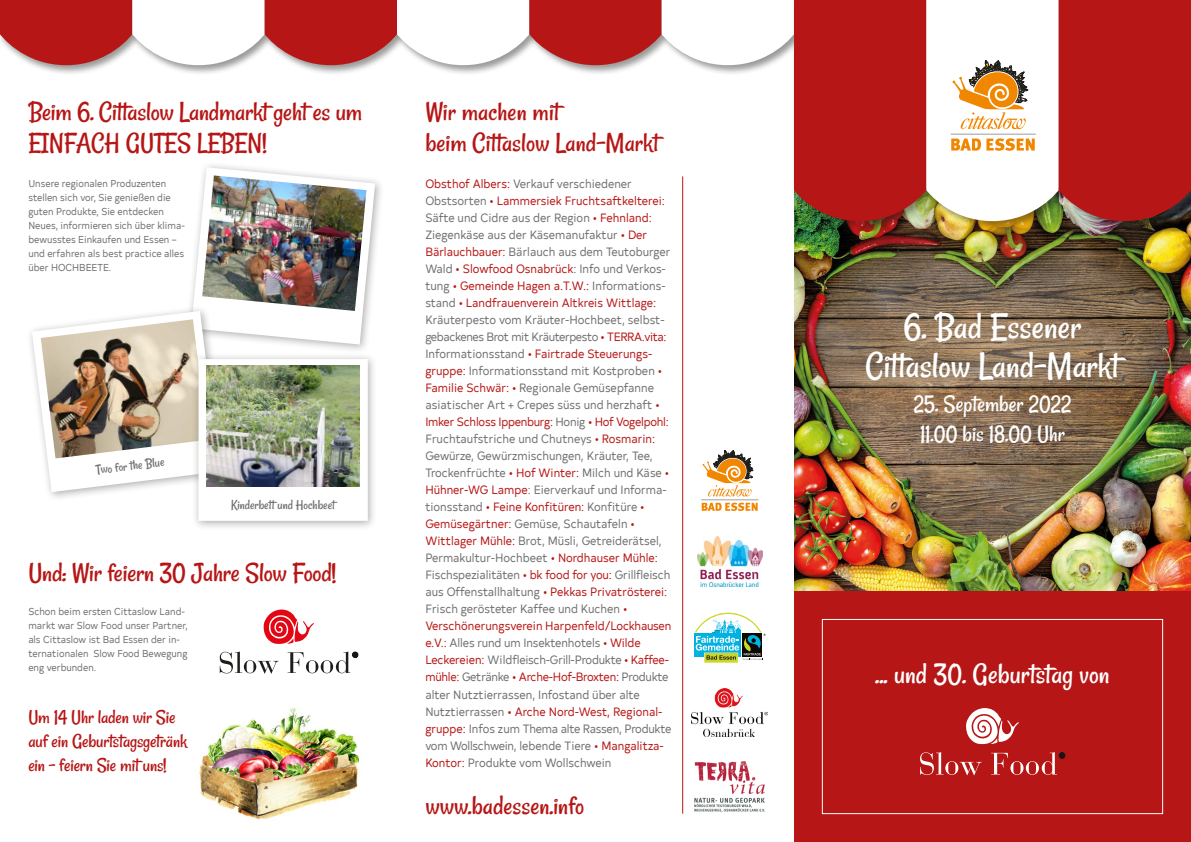
<style>
.page{position:relative;width:1191px;height:842px;background:#fff}
.page>*{position:absolute;margin:0;border:0;box-sizing:border-box;transform-origin:0 0}
.t1{font:38px/39px "Rancho";color:#fff;text-align:center}
.t2{font:30px "Rancho";color:#fff}
.t3{font:27.9px/30.4px "Rancho";color:#b61615}
.t4{font:24px/29.8px "Rancho";color:#fff}
.t5{font:20px/24px "Rancho";letter-spacing:-.01em;color:#b61615}
.t6{font:14px "Rancho";color:#706f6f}
.t7{font:12px/17px "Typold Condensed";color:#706f6f}
.t8{font:10px/14px "Typold Condensed";color:#706f6f}
.s1{color:#b61615}
</style>
<div class="page">
<img style="left:198px;top:707px;width:162px;height:113px">
<img style="left:794px;top:521px;width:397px;height:70px">
<div style="left:794px;top:591px;width:397px;height:251px;background:#b61615"></div>
<svg style="left:694px;top:612px;width:71px;height:51px"></svg>
<img style="left:697px;top:537px;width:65px;height:50px">
<img style="left:692px;top:688px;width:75px;height:48px">
<img style="left:694px;top:762px;width:71px;height:50px">
<hr style="left:682px;top:176px;width:1px;height:638px;background:#b61615">
<svg style="left:263px;top:609px;width:51px;height:35px"></svg>
<svg style="left:220px;top:651px;width:58px;height:23px"></svg>
<svg style="left:288px;top:651px;width:70px;height:22px"></svg>
<svg style="left:966px;top:708px;width:53px;height:36px"></svg>
<svg style="left:920px;top:752px;width:61px;height:23px"></svg>
<svg style="left:991px;top:752px;width:74px;height:23px"></svg>
<div style="left:822px;top:619px;width:341px;height:195px;border:1px solid #fff"></div>
<div style="left:192px;top:353px;width:185px;height:177px;background:#1d1d1b;opacity:.35"></div>
<img style="left:0;top:0;width:1191px;height:521px">
<img style="left:206px;top:365px;width:154px;height:122px">
<h3 class="t3" style="left:28px;top:97px;width:335px">Beim 6. Cittaslow Landmarkt geht es um<br>EINFACH GUTES LEBEN!</h3>
<p class="t8" style="left:28px;top:175px;width:158px">Unsere regionalen Produzenten stellen sich vor, Sie genießen die guten Produkte, Sie entdecken<br>Neues, informieren sich über klima&shy;bewusstes Einkaufen und Essen – und erfahren als best practice alles über HOCHBEETE.</p>
<p class="t6" style="left:95px;top:461px;width:70px;rotate:-7deg">Two for the Blue</p>
<p class="t6" style="left:231px;top:496px;width:106px">Kinderbett und Hochbeet</p>
<h3 class="t3" style="left:28px;top:558px;width:309px">Und: Wir feiern 30 Jahre Slow Food!</h3>
<p class="t8" style="left:28px;top:604px;width:161px">Schon beim ersten Cittaslow Land&shy;markt war Slow Food unser Partner, als Cittaslow ist Bad Essen der in&shy;ternationalen Slow Food Bewegung eng verbunden.</p>
<h3 class="t5" style="left:28px;top:705px;width:160px">Um 14 Uhr laden wir Sie auf ein Geburtstagsgetränk ein – feiern Sie mit uns!</h3>
<h3 class="t3" style="left:425px;top:97px;width:235px">Wir machen mit<br>beim Cittaslow Land-Markt</h3>
<p class="t7" style="left:425px;top:175px;width:247px"><span class="s1">Obsthof Albers:</span> Verkauf verschiedener Obstsorten <span class="s1">• Lammersiek Fruchtsaftkelterei:<br></span>Säfte und Cidre aus der Region <span class="s1">• Fehnland:<br></span>Ziegenkäse aus der Käsemanufaktur <span class="s1">• Der Bärlauchbauer:</span> Bärlauch aus dem Teutoburger Wald <span class="s1">• Slowfood Osnabrück</span>: Info und Verkos&shy;tung <span class="s1">• Gemeinde Hagen a.T.W.:</span> Informations&shy;stand <span class="s1">• Landfrauenverein Altkreis Wittlage:<br></span>Kräuterpesto vom Kräuter-Hochbeet, selbst&shy;gebackenes Brot mit Kräuterpesto <span class="s1">• TERRA.vita:<br></span>Informationsstand <span class="s1">• Fairtrade Steuerungs&shy;gruppe:</span> Informationsstand mit Kostproben <span class="s1">• Familie Schwär: •</span> Regionale Gemüsepfanne asiatischer Art + Crepes süss und herzhaft <span class="s1">• Imker Schloss Ippenburg:</span> Honig <span class="s1">• Hof Vogelpohl:<br></span>Fruchtaufstriche und Chutneys <span class="s1">• Rosmarin:<br></span>Gewürze, Gewürzmischungen, Kräuter, Tee, Trockenfrüchte <span class="s1">• Hof Winter:</span> Milch und Käse <span class="s1">• Hühner-WG Lampe</span>: Eierverkauf und Informa&shy;tionsstand <span class="s1">• Feine Konfitüren:</span> Konfitüre <span class="s1">• Gemüsegärtner:</span> Gemüse, Schautafeln <span class="s1">• Wittlager Mühle:</span> Brot, Müsli, Getreiderätsel, Permakultur-Hochbeet <span class="s1">• Nordhauser Mühle:<br></span>Fischspezialitäten <span class="s1">• bk food for you:</span> Grillfleisch aus Offenstallhaltung <span class="s1">• Pekkas Privatrösterei:<br></span>Frisch gerösteter Kaffee und Kuchen <span class="s1">• Verschönerungsverein Harpenfeld/Lockhausen e.V.:</span> Alles rund um Insektenhotels <span class="s1">• Wilde Leckereien:</span> Wildfleisch-Grill-Produkte <span class="s1">• Kaffee&shy;mühle:</span> Getränke <span class="s1">• Arche-Hof-Broxten:</span> Produkte alter Nutztierrassen, Infostand über alte Nutztierrassen <span class="s1">• Arche Nord-West, Regional&shy;gruppe:</span> Infos zum Thema alte Rassen, Produkte vom Wollschwein, lebende Tiere <span class="s1">• Mangalitza-Kontor:</span> Produkte vom Wollschwein</p>
<h3 class="t3" style="left:425px;top:790px;width:160px">www.badessen.info</h3>
<h1 class="t1" style="left:866px;top:307px;width:255px">6. Bad Essener<br>Cittaslow Land-Markt</h1>
<h3 class="t4" style="left:913px;top:389px;width:159px">25. September 2022<br>11.00 bis 18.00 Uhr</h3>
<h2 class="t2" style="left:875px;top:656px;width:236px">... und 30. Geburtstag von</h2>
</div>
